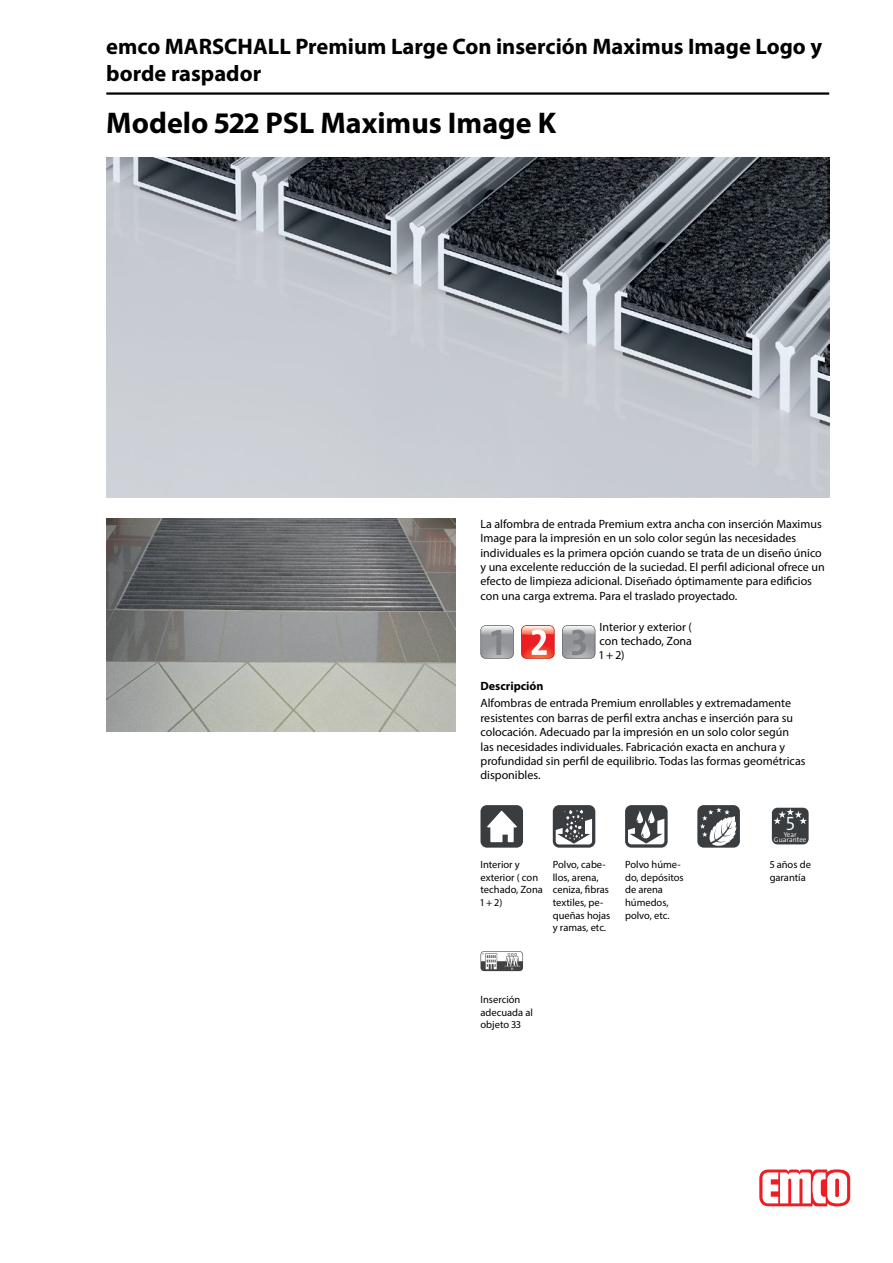
<style>
.page{position:relative;width:893px;height:1263px;background:#fff}
.page>*{position:absolute;margin:0;border:0;box-sizing:border-box;transform-origin:0 0}
.typ_bau{font:700 30px "Myriad Pro";color:#000}
.titel1_em_bau{font:700 22.5px/27px "Myriad Pro";color:#000}
.BILDR{font:300 19.5px "The Sans Os F";color:#fff}
.Stoerer{font:12px/14.4px "Myriad Pro";color:#000}
.fliesstext_bau{font:12px/14.4px "Myriad Pro";color:#000;text-align:justify}
.fliesstext_bold_bau{font:700 12px "Myriad Pro";color:#000}
.mouseovertext_bau{font:10.5px/12.6px "Myriad Pro";color:#000}
.BILDR-2{font:300 7.05px/5.2px "The Sans Os F";color:#fff;text-align:center}
</style>
<div class="page">
<img style="left:106px;top:157px;width:723px;height:340px">
<hr style="left:106px;top:92px;width:723px;height:3px;background:#000">
<svg style="left:759px;top:1169px;width:91px;height:37px"></svg>
<img style="left:106px;top:519px;width:349px;height:212px">
<svg style="left:521px;top:625px;width:33px;height:33px"></svg>
<svg style="left:562px;top:625px;width:33px;height:33px"></svg>
<svg style="left:480px;top:625px;width:34px;height:33px"></svg>
<div style="left:480px;top:805px;width:43px;height:43px;background:#3a3d40;border-radius:6px"></div>
<svg style="left:487px;top:811px;width:30px;height:31px"></svg>
<svg style="left:553px;top:805px;width:42px;height:43px"></svg>
<svg style="left:556px;top:810px;width:36px;height:34px"></svg>
<div style="left:625px;top:805px;width:43px;height:43px;background:linear-gradient(to right,#3a3d40,#3a3d40);border-radius:6px"></div>
<svg style="left:628px;top:810px;width:36px;height:34px"></svg>
<div style="left:697px;top:805px;width:43px;height:43px;background:#3a3d40;border-radius:6px"></div>
<svg style="left:700px;top:807px;width:36px;height:39px"></svg>
<div style="left:772px;top:808px;width:37px;height:36px;background:#3a3d40;border-radius:5px"></div>
<svg style="left:773px;top:808px;width:34px;height:16px"></svg>
<svg style="left:480px;top:951px;width:43px;height:20px"></svg>
<p class="titel1_em_bau" style="left:106px;top:32px;width:717px">emco MARSCHALL Premium Large Con inserción Maximus Image Logo y borde raspador</p>
<p class="typ_bau" style="left:106px;top:103px;width:451px">Modelo 522 PSL Maximus Image K</p>
<p class="Stoerer" style="left:480px;top:516px;width:346px">La alfombra de entrada Premium extra ancha con inserción Maximus Image para la impresión en un solo color según las necesidades individuales es la primera opción cuando se trata de un diseño único y una excelente reducción de la suciedad. El perfil adicional ofrece un efecto de limpieza adicional. Diseñado óptimamente para edificios con una carga extrema. Para el traslado proyectado.</p>
<p class="fliesstext_bau" style="left:600px;top:619px;width:94px">Interior y exterior ( con techado, Zona 1 + 2)</p>
<p class="fliesstext_bold_bau" style="left:480px;top:678px;width:65px">Descripción</p>
<p class="fliesstext_bau" style="left:480px;top:696px;width:327px;text-align:left">Alfombras de entrada Premium enrollables y extremadamente resistentes con barras de perfil extra anchas e inserción para su colocación. Adecuado par la impresión en un solo color según<br>las necesidades individuales. Fabricación exacta en anchura y profundidad sin perfil de equilibrio. Todas las formas geométricas disponibles.</p>
<p class="mouseovertext_bau" style="left:480px;top:858px;width:64px">Interior y exterior ( con techado, Zona<br>1 + 2)</p>
<p class="mouseovertext_bau" style="left:553px;top:858px;width:59px">Polvo, cabe&shy;llos, arena, ceniza, fibras textiles, pe&shy;queñas hojas y ramas, etc.</p>
<p class="mouseovertext_bau" style="left:625px;top:858px;width:60px">Polvo húme&shy;do, depósitos de arena húmedos, polvo, etc.</p>
<p class="mouseovertext_bau" style="left:480px;top:993px;width:54px">Inserción adecuada al objeto 33</p>
<p class="BILDR" style="left:786px;top:811px;width:10px">5</p>
<p class="BILDR-2" style="left:774px;top:832px;width:34px">Year<br>Guarantee</p>
<p class="mouseovertext_bau" style="left:770px;top:858px;width:43px">5 años de garantía</p>
</div>
